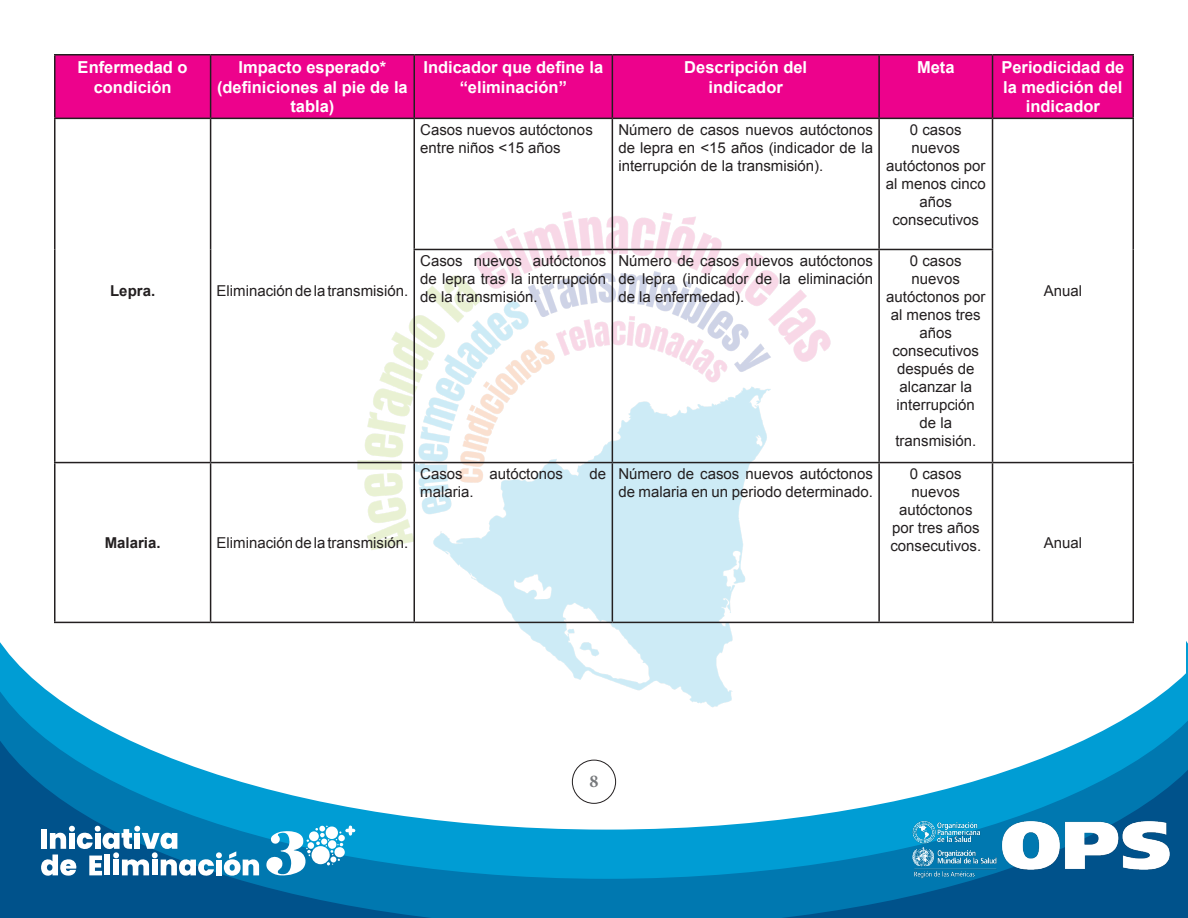
<style>
.page{position:relative;width:1188px;height:918px;background:#fff}
.page>*{position:absolute;margin:0;border:0;box-sizing:border-box;transform-origin:0 0}
.t1{font:700 18px "Minion Pro";color:#76787b}
.t2{font:700 16.5px/19.8px "Arial";color:#fff;text-align:center}
.t3{font:15px/18px "Arial";color:#231f20}
.t4{font:700 15px "Arial";color:#231f20}
</style>
<div class="page">
<img style="left:344px;top:136px;width:500px;height:435px">
<svg style="left:209px;top:571px;width:785px;height:50px"></svg>
<svg style="left:0;top:621px;width:1188px;height:49px"></svg>
<svg style="left:0;top:670px;width:1188px;height:248px"></svg>
<svg style="left:26px;top:826px;width:329px;height:58px"></svg>
<img style="left:869px;top:809px;width:319px;height:81px">
<div style="left:56px;top:56px;width:1076px;height:62px;background:#ed028c"></div>
<hr style="left:54px;top:54px;width:157px;height:2px;background:#231f20">
<hr style="left:54px;top:56px;width:2px;height:62px;background:#231f20">
<hr style="left:211px;top:54px;width:203px;height:2px;background:#231f20">
<hr style="left:210px;top:56px;width:1px;height:62px;background:#231f20">
<hr style="left:414px;top:54px;width:198px;height:2px;background:#231f20">
<hr style="left:414px;top:56px;width:1px;height:62px;background:#231f20">
<hr style="left:612px;top:54px;width:267px;height:2px;background:#231f20">
<hr style="left:612px;top:56px;width:1px;height:62px;background:#231f20">
<hr style="left:879px;top:54px;width:114px;height:2px;background:#231f20">
<hr style="left:878px;top:56px;width:2px;height:62px;background:#231f20">
<hr style="left:993px;top:54px;width:141px;height:2px;background:#231f20">
<hr style="left:992px;top:56px;width:1px;height:62px;background:#231f20">
<hr style="left:1132px;top:56px;width:2px;height:62px;background:#231f20">
<hr style="left:54px;top:118px;width:157px;height:1px;background:#231f20">
<hr style="left:54px;top:119px;width:2px;height:130px;background:#231f20">
<hr style="left:211px;top:118px;width:203px;height:1px;background:#231f20">
<hr style="left:210px;top:119px;width:1px;height:130px;background:#231f20">
<hr style="left:414px;top:118px;width:198px;height:1px;background:#231f20">
<hr style="left:414px;top:119px;width:1px;height:130px;background:#231f20">
<hr style="left:612px;top:118px;width:267px;height:1px;background:#231f20">
<hr style="left:612px;top:119px;width:1px;height:130px;background:#231f20">
<hr style="left:879px;top:118px;width:114px;height:1px;background:#231f20">
<hr style="left:878px;top:119px;width:2px;height:130px;background:#231f20">
<hr style="left:993px;top:118px;width:141px;height:1px;background:#231f20">
<hr style="left:992px;top:119px;width:1px;height:130px;background:#231f20">
<hr style="left:1132px;top:119px;width:2px;height:130px;background:#231f20">
<hr style="left:54px;top:249px;width:2px;height:213px;background:#231f20">
<hr style="left:210px;top:249px;width:1px;height:213px;background:#231f20">
<hr style="left:414px;top:249px;width:198px;height:1px;background:#231f20">
<hr style="left:414px;top:250px;width:1px;height:212px;background:#231f20">
<hr style="left:612px;top:249px;width:267px;height:1px;background:#231f20">
<hr style="left:612px;top:250px;width:1px;height:212px;background:#231f20">
<hr style="left:879px;top:249px;width:114px;height:1px;background:#231f20">
<hr style="left:878px;top:250px;width:2px;height:212px;background:#231f20">
<hr style="left:992px;top:250px;width:1px;height:212px;background:#231f20">
<hr style="left:1132px;top:249px;width:2px;height:213px;background:#231f20">
<hr style="left:54px;top:462px;width:157px;height:1px;background:#231f20">
<hr style="left:54px;top:463px;width:2px;height:159px;background:#231f20">
<hr style="left:211px;top:462px;width:203px;height:1px;background:#231f20">
<hr style="left:210px;top:463px;width:1px;height:159px;background:#231f20">
<hr style="left:414px;top:462px;width:198px;height:1px;background:#231f20">
<hr style="left:414px;top:463px;width:1px;height:159px;background:#231f20">
<hr style="left:612px;top:462px;width:267px;height:1px;background:#231f20">
<hr style="left:612px;top:463px;width:1px;height:159px;background:#231f20">
<hr style="left:879px;top:462px;width:114px;height:1px;background:#231f20">
<hr style="left:878px;top:463px;width:2px;height:159px;background:#231f20">
<hr style="left:993px;top:462px;width:141px;height:1px;background:#231f20">
<hr style="left:992px;top:463px;width:1px;height:159px;background:#231f20">
<hr style="left:1132px;top:463px;width:2px;height:159px;background:#231f20">
<hr style="left:54px;top:622px;width:157px;height:1px;background:#231f20">
<hr style="left:211px;top:622px;width:203px;height:1px;background:#231f20">
<hr style="left:414px;top:622px;width:198px;height:1px;background:#231f20">
<hr style="left:612px;top:622px;width:267px;height:1px;background:#231f20">
<hr style="left:879px;top:622px;width:114px;height:1px;background:#231f20">
<hr style="left:993px;top:622px;width:141px;height:1px;background:#231f20">
<p class="t2" style="left:78px;top:58px;width:112px">Enfermedad o</p>
<p class="t2" style="left:94px;top:77px;width:79px">condición</p>
<p class="t2" style="left:239px;top:58px;width:149px">Impacto esperado*</p>
<p class="t2" style="left:217px;top:77px;width:192px">(definiciones al pie de la tabla)</p>
<p class="t2" style="left:423px;top:58px;width:181px">Indicador que define la “eliminación”</p>
<p class="t2" style="left:684px;top:58px;width:124px">Descripción del</p>
<p class="t2" style="left:709px;top:77px;width:76px">indicador</p>
<p class="t2" style="left:917px;top:58px;width:39px">Meta</p>
<p class="t2" style="left:1001px;top:58px;width:124px">Periodicidad de</p>
<p class="t2" style="left:1003px;top:77px;width:121px">la medición del</p>
<p class="t2" style="left:1026px;top:97px;width:76px">indicador</p>
<p class="t3" style="left:420px;top:121px;width:174px">Casos nuevos autóctonos entre niños &lt;15 años</p>
<p class="t3" style="left:618px;top:121px;width:256px;text-align:justify">Número de casos nuevos autóctonos de lepra en &lt;15 años (indicador de la interrupción de la transmisión).</p>
<p class="t3" style="left:910px;top:121px;width:53px">0 casos nuevos</p>
<p class="t3" style="left:886px;top:157px;width:102px;text-align:center">autóctonos por al menos cinco años</p>
<p class="t3" style="left:892px;top:211px;width:88px">consecutivos</p>
<p class="t4" style="left:110px;top:281px;width:47px">Lepra.</p>
<p class="t3" style="left:217px;top:282px;width:193px">Eliminación de la transmisión.</p>
<p class="t3" style="left:420px;top:252px;width:188px;text-align:justify">Casos nuevos autóctonos de lepra tras la interrupción de la transmisión.</p>
<p class="t3" style="left:618px;top:252px;width:256px;text-align:justify">Número de casos nuevos autóctonos de lepra (indicador de la eliminación de la enfermedad).</p>
<p class="t3" style="left:910px;top:252px;width:53px">0 casos nuevos</p>
<p class="t3" style="left:886px;top:288px;width:101px;text-align:center">autóctonos por al menos tres años</p>
<p class="t3" style="left:892px;top:342px;width:88px">consecutivos</p>
<p class="t3" style="left:897px;top:360px;width:79px">después de</p>
<p class="t3" style="left:900px;top:378px;width:74px">alcanzar la</p>
<p class="t3" style="left:897px;top:396px;width:80px;text-align:center">interrupción de la</p>
<p class="t3" style="left:895px;top:432px;width:82px">transmisión.</p>
<p class="t3" style="left:1044px;top:282px;width:40px">Anual</p>
<p class="t4" style="left:105px;top:533px;width:57px">Malaria.</p>
<p class="t3" style="left:217px;top:534px;width:193px">Eliminación de la transmisión.</p>
<p class="t3" style="left:420px;top:465px;width:44px">Casos</p>
<p class="t3" style="left:490px;top:465px;width:75px">autóctonos</p>
<p class="t3" style="left:590px;top:465px;width:18px">de</p>
<p class="t3" style="left:420px;top:483px;width:55px">malaria.</p>
<p class="t3" style="left:618px;top:465px;width:256px">Número de casos nuevos autóctonos de malaria en un periodo determinado.</p>
<p class="t3" style="left:910px;top:465px;width:53px">0 casos nuevos</p>
<p class="t3" style="left:890px;top:501px;width:92px;text-align:center">autóctonos por tres años consecutivos.</p>
<p class="t3" style="left:1044px;top:534px;width:40px">Anual</p>
<p class="t1" style="left:590px;top:769px;width:10px">8</p>
</div>
